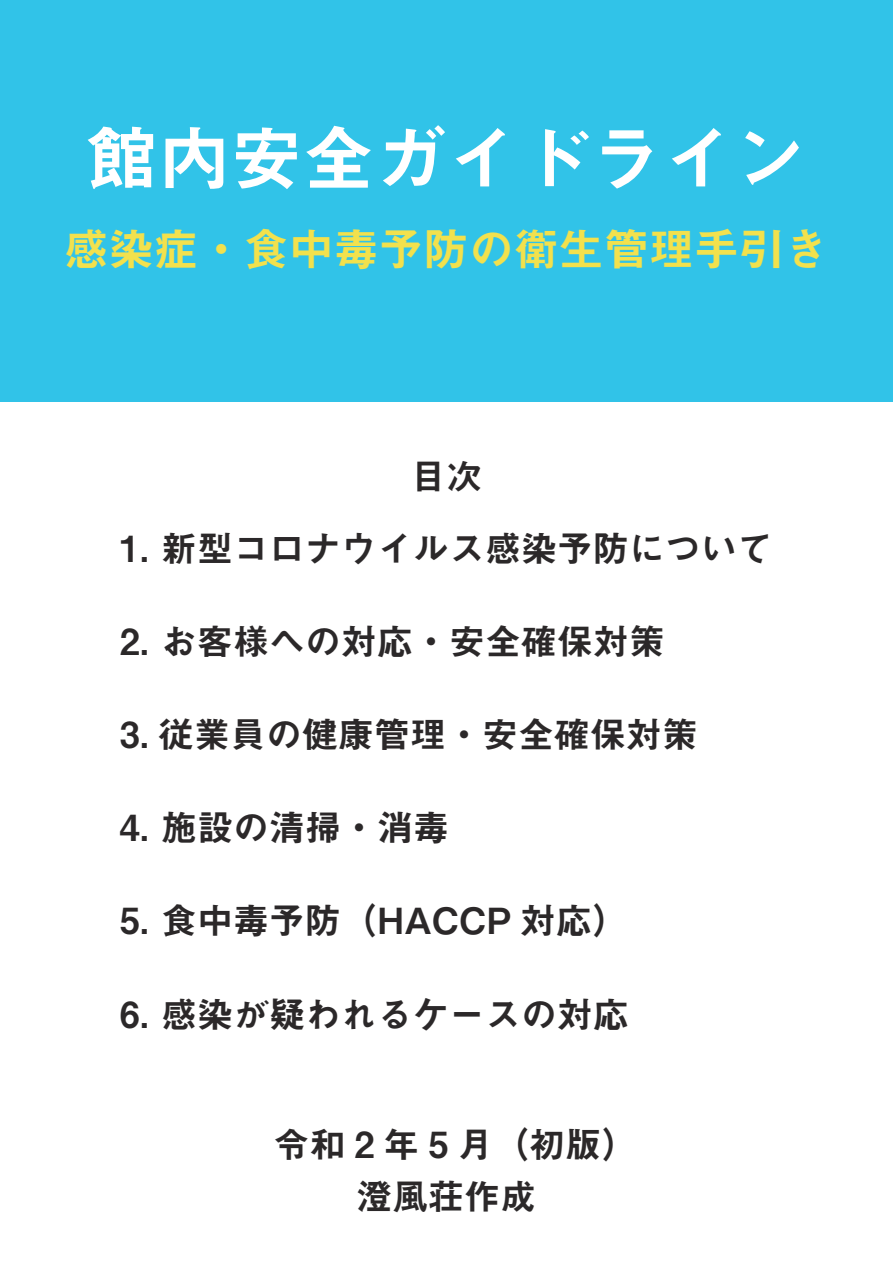
<style>
.page{position:relative;width:893px;height:1263px;background:#fff}
.page>*{position:absolute;margin:0;border:0;box-sizing:border-box;transform-origin:0 0}
.t1{font:72px "Midashi Go Pr 6 N MB31";color:#fff}
.t2{font:45px "Midashi Go Pr 6 N MB31";color:#f2e14d}
.t3{font:36px "Midashi Go Pr 6 N MB31";color:#2b2829}
</style>
<div class="page">
<div style="left:0;top:0;width:893px;height:401px;background:#31c3e8"></div>
<h1 class="t1" style="left:86px;top:100px;width:722px">館内安全ガイドライン</h1>
<p class="t2" style="left:64px;top:213px;width:767px">感染症・食中毒予防の衛生管理手引き</p>
<p class="t3" style="left:410px;top:447px;width:73px">目次</p>
<p class="t3" style="left:120px;top:519px;width:655px">1. 新型コロナウイルス感染予防について</p>
<p class="t3" style="left:120px;top:613px;width:547px">2. お客様への対応・安全確保対策</p>
<p class="t3" style="left:120px;top:706px;width:580px">3. 従業員の健康管理・安全確保対策</p>
<p class="t3" style="left:120px;top:799px;width:331px">4. 施設の清掃・消毒</p>
<p class="t3" style="left:120px;top:892px;width:510px">5. 食中毒予防（HACCP 対応）</p>
<p class="t3" style="left:120px;top:985px;width:511px">6. 感染が疑われるケースの対応</p>
<p class="t3" style="left:273px;top:1115px;width:366px">令和 2 年 5 月（初版）</p>
<p class="t3" style="left:356px;top:1167px;width:181px">澄風荘作成</p>
</div>
